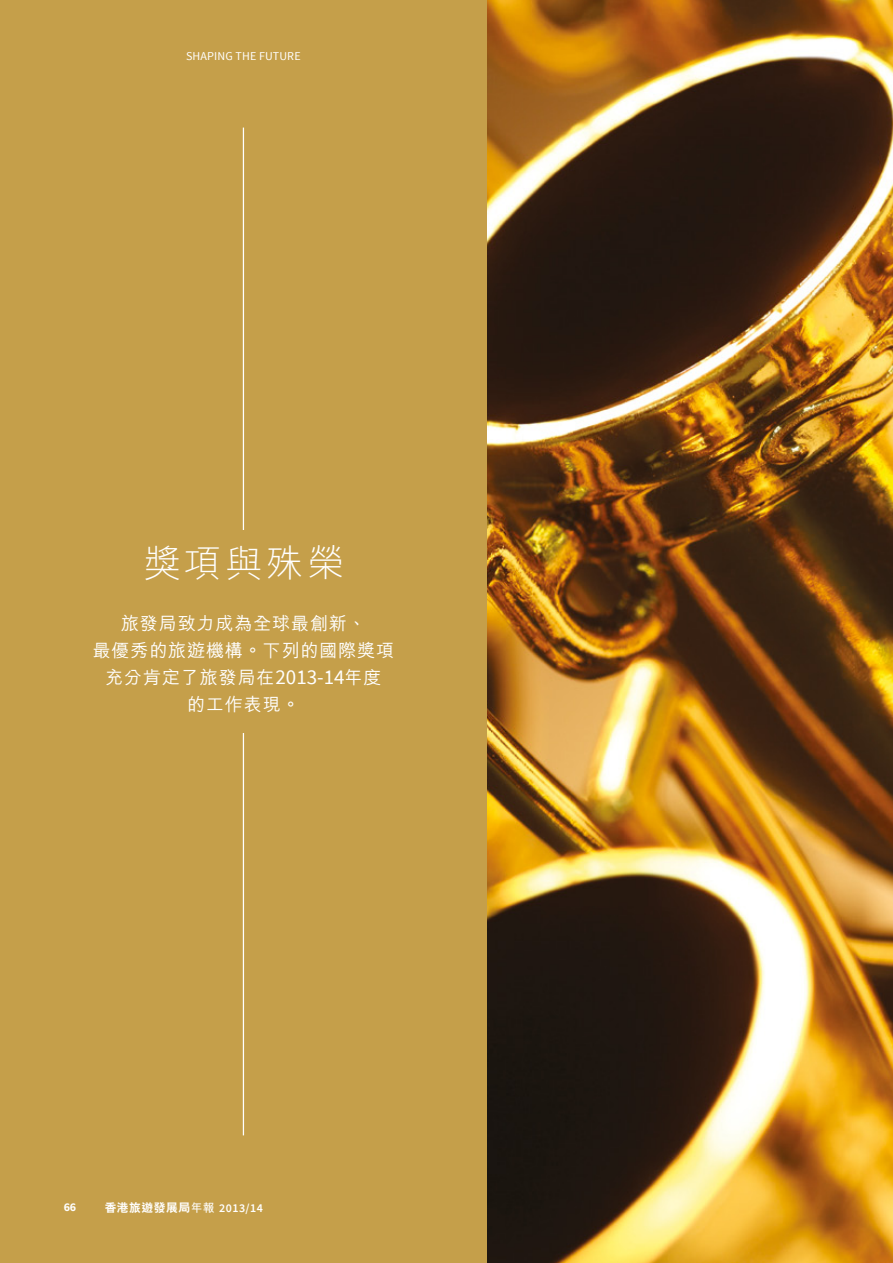
<style>
.page{position:relative;width:893px;height:1263px;background:#fff}
.page>*{position:absolute;margin:0;border:0;box-sizing:border-box;transform-origin:0 0}
.t1{font:300 37.5px "M Hei HK";letter-spacing:.1em;color:#fff}
.t2{font:500 18px/27px "M Hei HK";letter-spacing:.05em;color:#fff;text-align:center}
.t3{font:12px "Source Sans Pro";letter-spacing:.01em;color:#fff}
.t4{font:700 12px "Source Sans Pro";color:#fff}
.t5{font:800 11.7px "C Hei 2 HK";letter-spacing:.05em;color:#fff}
.s1{font-family:"Source Sans Pro";font-weight:400;font-size:21px}
.s2{font-family:"M Hei HK";font-weight:700}
.s3{font-family:"Source Sans Pro";font-weight:600;font-size:12px}
</style>
<div class="page">
<img style="left:487px;top:0;width:406px;height:1263px">
<div style="left:0;top:0;width:487px;height:1263px;background:#c59f4a"></div>
<hr style="left:243px;top:128px;width:1px;height:1007px;background:#fff">
<div style="left:64px;top:596px;width:359px;height:136px;background:#c59f4a"></div>
<div style="left:64px;top:531px;width:359px;height:65px;background:#c59f4a"></div>
<p class="t3" style="left:186px;top:49px;width:116px">SHAPING THE FUTURE</p>
<h1 class="t1" style="left:142px;top:537px;width:204px">獎項與殊榮</h1>
<p class="t2" style="left:93px;top:608px;width:303px">旅發局致力成為全球最創新、<br>最優秀的旅遊機構。下列的國際獎項充分肯定了旅發局在<span class="s1">2013-14</span>年度<br>的工作表現。</p>
<p class="t4" style="left:64px;top:1200px;width:14px">66</p>
<p class="t5" style="left:105px;top:1200px;width:160px">香港旅遊發展局<span class="s2">年報</span> <span class="s3">2013/14</span></p>
</div>
